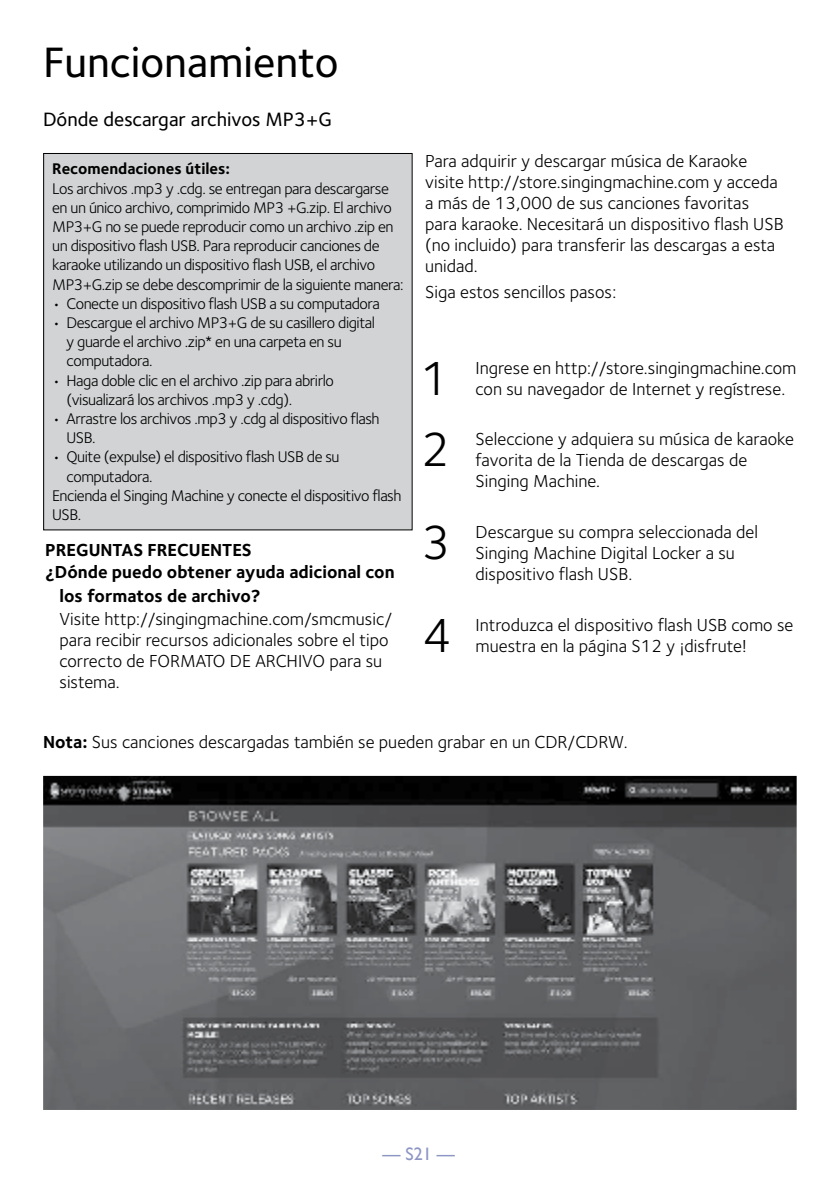
<style>
.page{position:relative;width:840px;height:1191px;background:#fff}
.page>*{position:absolute;margin:0;border:0;box-sizing:border-box;transform-origin:0 0}
.t1{font:49.4px "Foundry Sterling";color:#000}
.t2{font:500 44px "Foundry Sterling";color:#000}
.t3{font:500 20px "Foundry Sterling";color:#000}
.t4{font:18px/21px "Foundry Sterling";color:#000}
.t5{font:700 18px "Foundry Sterling";color:#000}
.t6{font:18px "Gill Sans";color:#8d95c3}
.t7{font:16px/19.2px "Foundry Sterling";letter-spacing:-.03em;color:#000}
.t8{font:700 16px "Foundry Sterling";color:#000}
.s1{font-weight:700}
</style>
<div class="page">
<img style="left:43px;top:776px;width:753px;height:334px">
<div style="left:44px;top:153px;width:368px;height:377px;background:#d1d3d4"></div>
<div style="left:43px;top:153px;width:369px;height:377px;border:1px solid #000"></div>
<h2 class="t2" style="left:43px;top:37px;width:297px">Funcionamiento</h2>
<p class="t3" style="left:43px;top:107px;width:290px">Dónde descargar archivos MP3+G</p>
<p class="t8" style="left:52px;top:159px;width:179px">Recomendaciones útiles:</p>
<p class="t7" style="left:52px;top:178px;width:353px">Los archivos .mp3 y .cdg. se entregan para descargarse en un único archivo, comprimido MP3 +G.zip. El archivo MP3+G no se puede reproducir como un archivo .zip en un dispositivo flash USB. Para reproducir canciones de karaoke utilizando un dispositivo flash USB, el archivo MP3+G.zip se debe descomprimir de la siguiente manera:</p>
<p class="t7" style="left:52px;top:294px;width:329px">• Conecte un dispositivo flash USB a su computadora</p>
<p class="t7" style="left:66px;top:313px;width:310px;text-indent:-14px">• Descargue el archivo MP3+G de su casillero digital y guarde el archivo .zip* en una carpeta en su computadora.</p>
<p class="t7" style="left:66px;top:370px;width:269px;text-indent:-14px">• Haga doble clic en el archivo .zip para abrirlo (visualizará los archivos .mp3 y .cdg).</p>
<p class="t7" style="left:66px;top:409px;width:314px;text-indent:-14px">• Arrastre los archivos .mp3 y .cdg al dispositivo flash<br>USB.</p>
<p class="t7" style="left:52px;top:447px;width:289px">• Quite (expulse) el dispositivo flash USB de su</p>
<p class="t7" style="left:66px;top:466px;width:87px">computadora.</p>
<p class="t7" style="left:52px;top:486px;width:351px">Encienda el Singing Machine y conecte el dispositivo flash</p>
<p class="t7" style="left:52px;top:505px;width:31px">USB.</p>
<p class="t5" style="left:45px;top:539px;width:208px">PREGUNTAS FRECUENTES</p>
<p class="t5" style="left:45px;top:561px;width:351px">¿Dónde puedo obtener ayuda adicional con</p>
<p class="t5" style="left:59px;top:585px;width:202px">los formatos de archivo?</p>
<p class="t4" style="left:59px;top:608px;width:334px">Visite http://singingmachine.com/smcmusic/ para recibir recursos adicionales sobre el tipo correcto de FORMATO DE ARCHIVO para su sistema.</p>
<p class="t4" style="left:425px;top:151px;width:360px">Para adquirir y descargar música de Karaoke visite http://store.singingmachine.com y acceda a más de 13,000 de sus canciones favoritas para karaoke. Necesitará un dispositivo flash USB (no incluido) para transferir las descargas a esta unidad.</p>
<p class="t4" style="left:425px;top:281px;width:193px">Siga estos sencillos pasos:</p>
<h1 class="t1" style="left:420px;top:350px;width:31px">1</h1>
<p class="t4" style="left:475px;top:357px;width:322px">Ingrese en http://store.singingmachine.com con su navegador de Internet y regístrese.</p>
<h1 class="t1" style="left:420px;top:421px;width:31px">2</h1>
<p class="t4" style="left:475px;top:429px;width:320px">Seleccione y adquiera su música de karaoke favorita de la Tienda de descargas de<br>Singing Machine.</p>
<h1 class="t1" style="left:421px;top:514px;width:31px">3</h1>
<p class="t4" style="left:475px;top:521px;width:284px">Descargue su compra seleccionada del<br>Singing Machine Digital Locker a su dispositivo flash USB.</p>
<h1 class="t1" style="left:422px;top:606px;width:31px">4</h1>
<p class="t4" style="left:475px;top:614px;width:319px">Introduzca el dispositivo flash USB como se muestra en la página S12 y ¡disfrute!</p>
<p class="t4" style="left:43px;top:731px;width:586px"><span class="s1">Nota:</span> Sus canciones descargadas también se pueden grabar en un CDR/CDRW.</p>
<p class="t6" style="left:382px;top:1143px;width:74px">— S21 —</p>
</div>
